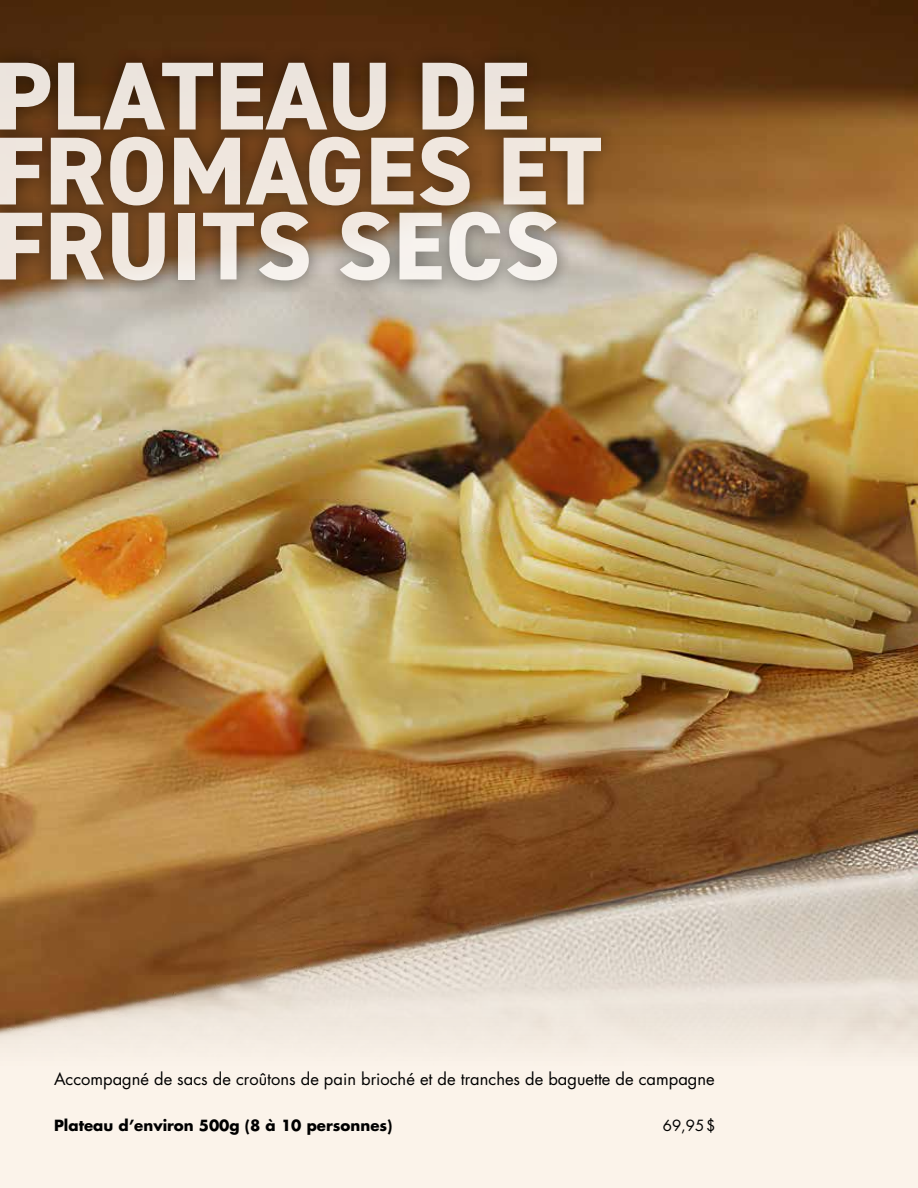
<style>
.page{position:relative;width:918px;height:1188px;background:#fbf3ea}
.page>*{position:absolute;margin:0;border:0;box-sizing:border-box;transform-origin:0 0}
.t1{font:800 96.75px/75px "DIN2014";letter-spacing:.01em;color:#fdf9f5}
.t2{font:16.5px "Futura Std";color:#000}
.t3{font:700 15px "Futura Std";color:#000}
.t4{font:15px "Futura Std";color:#000}
</style>
<div class="page">
<img style="left:0;top:0;width:918px;height:1052px">
<div style="left:0;top:44px;width:619px;height:255px;background:#000;opacity:.5"></div>
<img style="left:0;top:389px;width:918px;height:651px">
<h1 class="t1" style="left:-6px;top:59px;width:609px">PLATEAU DE<br>FROMAGES ET<br>FRUITS SECS</h1>
<p class="t2" style="left:54px;top:1068px;width:662px">Accompagné de sacs de croûtons de pain brioché et de tranches de baguette de campagne</p>
<p class="t3" style="left:54px;top:1116px;width:340px">Plateau d’environ 500g (8 à 10 personnes)</p>
<p class="t4" style="left:663px;top:1116px;width:54px">69,95$</p>
</div>
